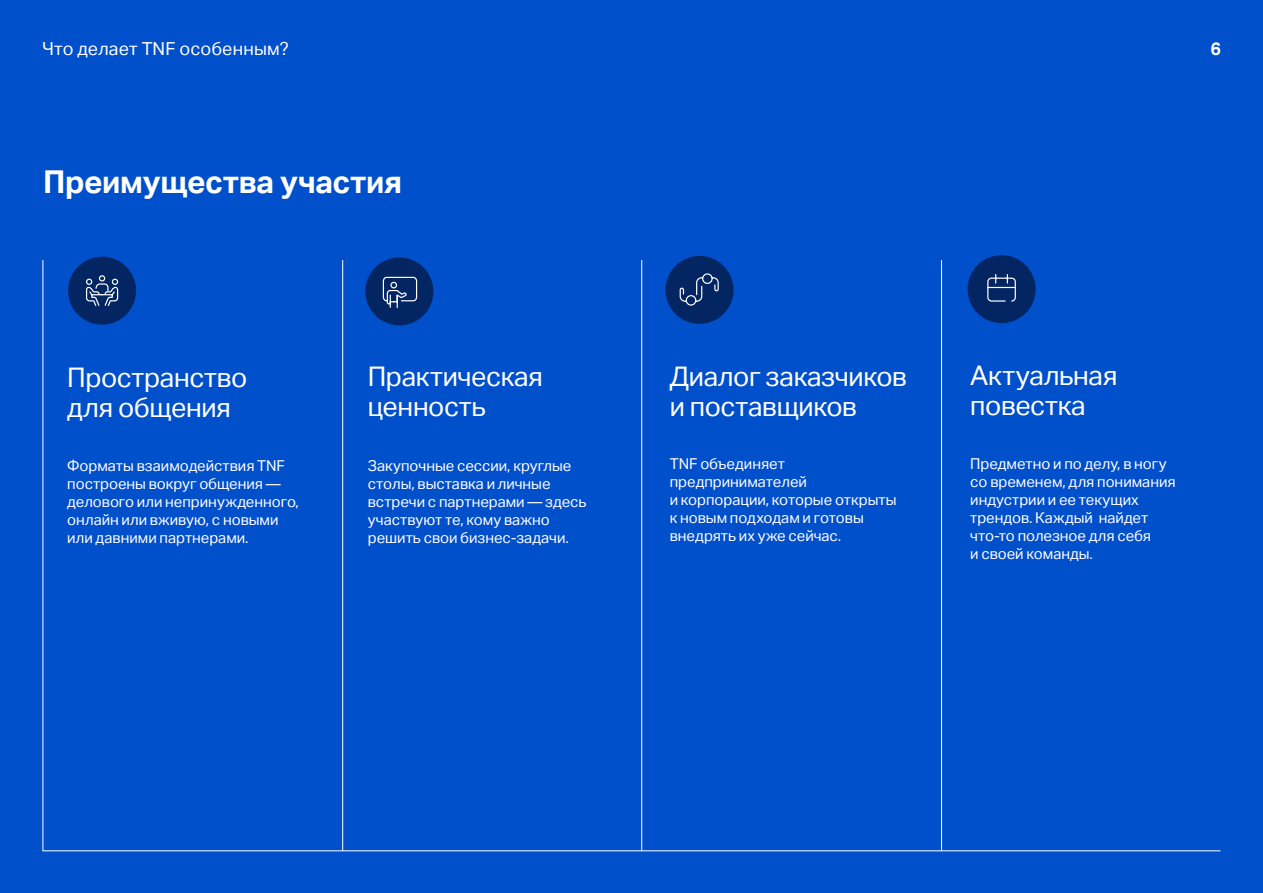
<style>
.page{position:relative;width:1263px;height:893px;background:#004fcb}
.page>*{position:absolute;margin:0;border:0;box-sizing:border-box;transform-origin:0 0}
.t1{font:700 31.5px "Aktiv Grotesk";letter-spacing:-.01em;color:#fff}
.t2{font:27px/30px "Aktiv Grotesk";letter-spacing:-.015em;color:#fff}
.t3{font:18px "Aktiv Grotesk";letter-spacing:.005em;color:#fff}
.t4{font:700 18px "Aktiv Grotesk";color:#fff}
.t5{font:15px/18px "Aktiv Grotesk";color:#fff}
</style>
<div class="page">
<hr style="left:43px;top:850px;width:1177px;height:1px;background:#fff">
<div style="left:365px;top:257px;width:68px;height:68px;background:#032663;border-radius:50%"></div>
<svg style="left:382px;top:276px;width:36px;height:32px"></svg>
<div style="left:967px;top:255px;width:68px;height:68px;background:#032663;border-radius:50%"></div>
<svg style="left:987px;top:274px;width:29px;height:28px"></svg>
<div style="left:665px;top:256px;width:68px;height:68px;background:#032663;border-radius:50%"></div>
<svg style="left:679px;top:273px;width:40px;height:33px"></svg>
<div style="left:68px;top:257px;width:68px;height:68px;background:#032663;border-radius:50%"></div>
<svg style="left:86px;top:275px;width:33px;height:31px"></svg>
<hr style="left:43px;top:260px;width:1px;height:591px;background:#fff">
<hr style="left:342px;top:260px;width:1px;height:591px;background:#fff">
<hr style="left:641px;top:260px;width:1px;height:591px;background:#fff">
<hr style="left:941px;top:260px;width:1px;height:591px;background:#fff">
<p class="t3" style="left:43px;top:39px;width:248px">Что делает TNF особенным?</p>
<h1 class="t1" style="left:43px;top:163px;width:360px">Преимущества участия</h1>
<h2 class="t2" style="left:67px;top:363px;width:182px">Пространство для общения</h2>
<p class="t5" style="left:67px;top:457px;width:233px">Форматы взаимодействия TNF построены вокруг общения — делового или непринужденного, онлайн или вживую, с новыми или давними партнерами.</p>
<h2 class="t2" style="left:368px;top:362px;width:177px">Практическая ценность</h2>
<p class="t5" style="left:368px;top:456px;width:220px">Закупочные сессии, круглые столы, выставка и личные встречи с партнерами — здесь участвуют те, кому важно решить свои бизнес-задачи.</p>
<p class="t4" style="left:1210px;top:39px;width:12px">6</p>
<h2 class="t2" style="left:670px;top:362px;width:239px">Диалог заказчиков и поставщиков</h2>
<p class="t5" style="left:670px;top:455px;width:228px">TNF объединяет предпринимателей<br>и корпорации, которые открыты к новым подходам и готовы внедрять их уже сейчас.</p>
<h2 class="t2" style="left:970px;top:361px;width:149px">Актуальная повестка</h2>
<p class="t5" style="left:970px;top:455px;width:207px">Предметно и по делу, в ногу со временем, для понимания индустрии и ее текущих трендов. Каждый найдет что-то полезное для себя<br>и своей команды.</p>
</div>
